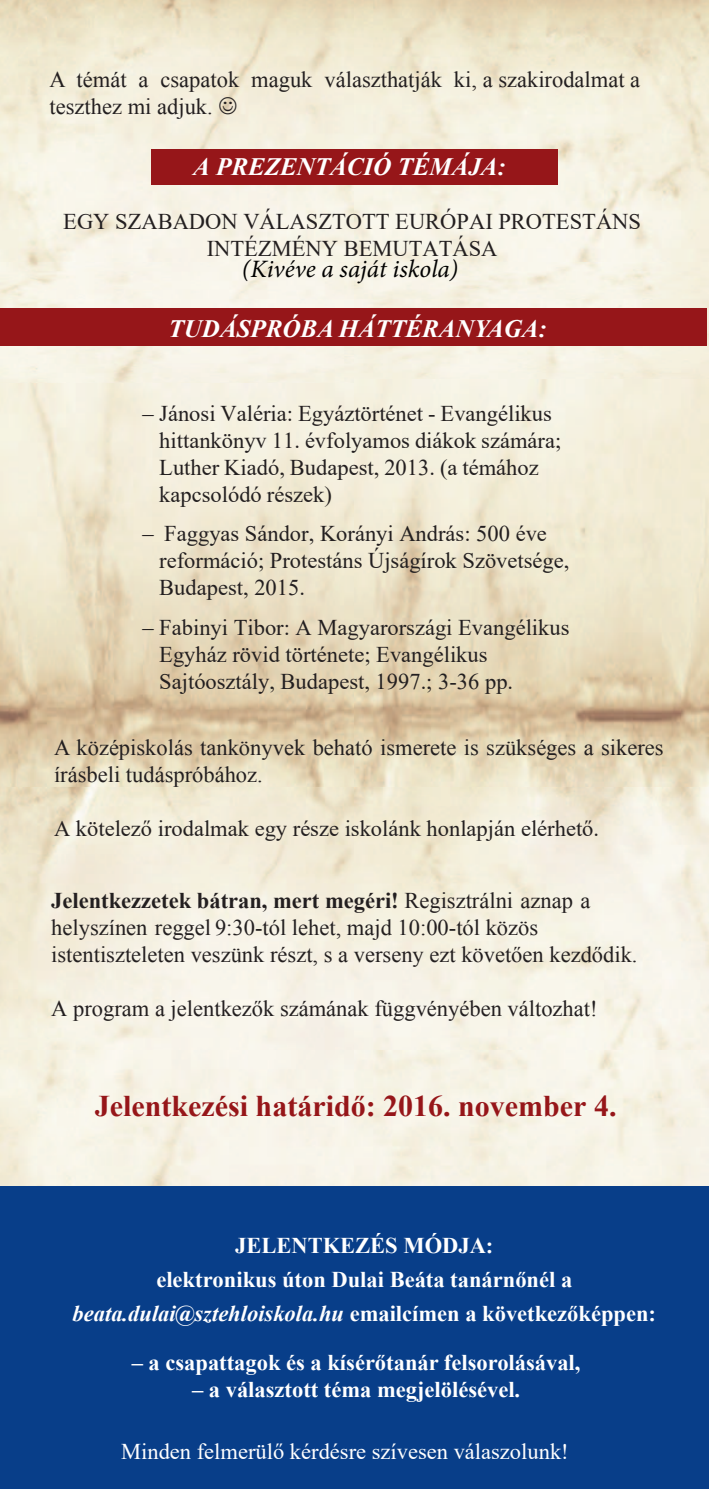
<style>
.page{position:relative;width:709px;height:1489px;background:#fff}
.page>*{position:absolute;margin:0;border:0;box-sizing:border-box;transform-origin:0 0}
.t1{font:700 30px "Times New Roman";color:#961619}
.t2{font:italic 700 25px "Times New Roman";color:#fff}
.t3{font:italic 25px "Minion Pro";color:#000}
.t4{font:22.5px/27px "Times New Roman";color:#231f20}
.t5{font:22.5px/27px "Times New Roman";color:#231f20}
.t6{font:700 22.5px/34px "Times New Roman";color:#fff;text-align:center}
.t7{font:22.5px "Times New Roman";color:#fff}
.s1{font-style:inherit}
.s2{font-weight:700}
.s3{font-style:italic}
</style>
<div class="page">
<img style="left:0;top:0;width:709px;height:383px">
<img style="left:0;top:383px;width:354px;height:405px">
<img style="left:354px;top:380px;width:355px;height:408px">
<div style="left:151px;top:149px;width:407px;height:35px;background:#961619"></div>
<div style="left:0;top:308px;width:706px;height:38px;background:#961619"></div>
<div style="left:0;top:1186px;width:709px;height:302px;background:#083e89"></div>
<svg style="left:219px;top:97px;width:17px;height:17px"></svg>
<p class="t5" style="left:50px;top:65px;width:592px">A témát a csapatok maguk választhatják ki, a szakirodalmat a teszthez mi adjuk.</p>
<p class="t2" style="left:193px;top:149px;width:314px">A PREZENTÁCIÓ TÉMÁJA:</p>
<p class="t4" style="left:63px;top:207px;width:579px;text-align:center">EGY SZABADON VÁLASZTOTT EURÓPAI PROTESTÁNS<br>INTÉZMÉNY BEMUTATÁSA</p>
<p class="t3" style="left:242px;top:252px;width:218px">(Kivéve a saját iskola)</p>
<p class="t2" style="left:169px;top:311px;width:380px">TUDÁSPRÓBA HÁTTÉRANYAGA:</p>
<p class="t4" style="left:159px;top:399px;width:403px;text-indent:-17px"><span class="s1">–</span> Jánosi Valéria: Egyáztörténet - Evangélikus hittankönyv 11. évfolyamos diákok számára; Luther Kiadó, Budapest, 2013. (a témához kapcsolódó részek)</p>
<p class="t4" style="left:159px;top:519px;width:411px;text-indent:-17px"><span class="s1">–</span> Faggyas Sándor, Korányi András: 500 éve reformáció; Protestáns Újságírok Szövetsége,<br>Budapest, 2015.</p>
<p class="t4" style="left:159px;top:613px;width:411px;text-indent:-17px"><span class="s1">–</span> Fabinyi Tibor: A Magyarországi Evangélikus<br>Egyház rövid története; Evangélikus<br>Sajtóosztály, Budapest, 1997.; 3-36 pp.</p>
<p class="t5" style="left:54px;top:733px;width:611px">A középiskolás tankönyvek beható ismerete is szükséges a sikeres írásbeli tudáspróbához.</p>
<p class="t4" style="left:54px;top:813px;width:546px">A kötelező irodalmak egy része iskolánk honlapján elérhető.</p>
<p class="t5" style="left:51px;top:886px;width:588px"><span class="s2">Jelentkezzetek bátran, mert megéri!</span> Regisztrálni aznap a helyszínen reggel 9:30-tól lehet, majd 10:00-tól közös istentiszteleten veszünk részt, s a verseny ezt követően kezdődik.</p>
<p class="t5" style="left:51px;top:994px;width:548px">A program a jelentkezők számának függvényében változhat!</p>
<h1 class="t1" style="left:95px;top:1085px;width:523px">Jelentkezési határidő: <span class="s1">2016. november 4</span>.</h1>
<p class="t6" style="left:73px;top:1227px;width:585px">JELENTKEZÉS MÓDJA:<br>elektronikus úton <span class="s1">Dulai Beáta</span> tanárn<span class="s1">őnél a </span><span class="s3">beata.dulai</span><span class="s3">@sztehloiskola.hu</span> emailcímen a következőképpen:</p>
<p class="t6" style="left:132px;top:1344px;width:450px">– a csapattagok és a kísérőtanár felsorolásával,</p>
<p class="t6" style="left:192px;top:1371px;width:330px">– a választott téma megjelölésével.</p>
<p class="t7" style="left:121px;top:1435px;width:449px">Minden felmerülő kérdésre szívesen válaszolunk!</p>
</div>
